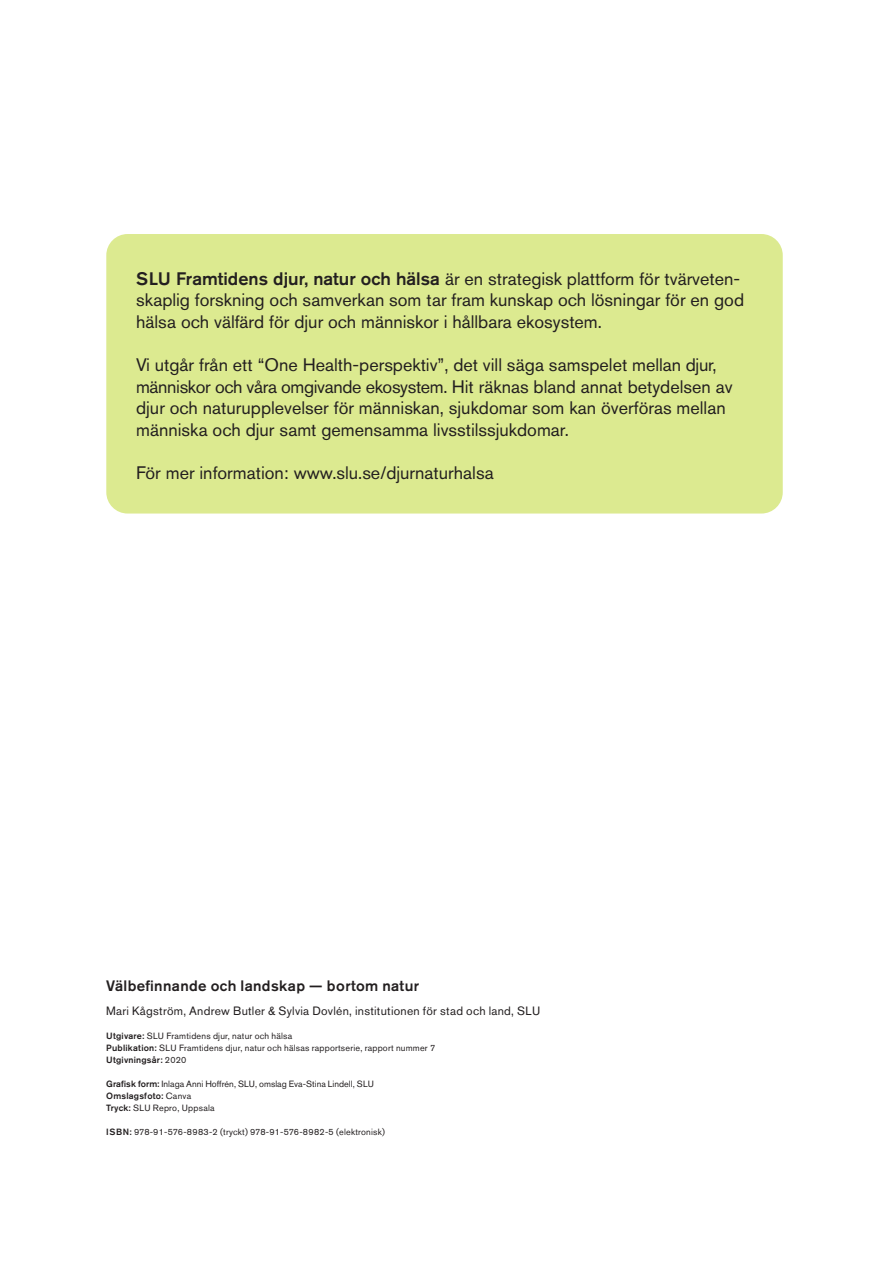
<style>
.page{position:relative;width:893px;height:1263px;background:#fff}
.page>*{position:absolute;margin:0;border:0;box-sizing:border-box;transform-origin:0 0}
.t1{font:18px/21.6px "Akzidenz Grotesk Std";color:#231f20}
.dokumenttitel_liten{font:500 15px "Akzidenz Grotesk Std";letter-spacing:.025em;color:#231f20}
.dokumenttitel_liten-2{font:12px "Akzidenz Grotesk Std";letter-spacing:.02em;color:#231f20}
.dokumenttitel_liten-3{font:9px "Akzidenz Grotesk Std";letter-spacing:.02em;color:#231f20}
.dokumenttitel_liten-4{font:9px "Akzidenz Grotesk Std";color:#231f20}
.dokumenttitel_liten-5{font:500 9px "Akzidenz Grotesk Std";letter-spacing:.025em;color:#231f20}
.s1{font-weight:500}
.s2{font-weight:400}
</style>
<div class="page">
<div style="left:106px;top:234px;width:677px;height:279px;background:#dcea90;border-radius:21px"></div>
<p class="t1" style="left:136px;top:267px;width:609px"><span class="s1">SLU Framtidens djur, natur och hälsa</span> är en strategisk plattform för tvärveten&shy;skaplig forskning och samverkan som tar fram kunskap och lösningar för en god hälsa och välfärd för djur och människor i hållbara ekosystem.</p>
<p class="t1" style="left:136px;top:354px;width:598px">Vi utgår från ett “One Health-perspektiv”, det vill säga samspelet mellan djur, människor och våra omgivande ekosystem. Hit räknas bland annat betydelsen av djur och naturupplevelser för människan, sjukdomar som kan överföras mellan människa och djur samt gemensamma livsstilssjukdomar.</p>
<p class="t1" style="left:136px;top:462px;width:359px">För mer information: www.slu.se/djurnaturhalsa</p>
<p class="dokumenttitel_liten" style="left:106px;top:977px;width:314px">Välbefinnande och landskap — bortom natur</p>
<p class="dokumenttitel_liten-2" style="left:106px;top:1004px;width:436px">Mari Kågström, Andrew Butler &amp; Sylvia Dovlén, institutionen för stad och land, SLU</p>
<p class="dokumenttitel_liten-3" style="left:106px;top:1031px;width:188px"><span class="s1">Utgivare:</span> SLU Framtidens djur, natur och hälsa</p>
<p class="dokumenttitel_liten-3" style="left:106px;top:1043px;width:331px"><span class="s1">Publikation:</span> SLU Framtidens djur, natur och hälsas rapportserie, rapport nummer 7</p>
<p class="dokumenttitel_liten-5" style="left:106px;top:1055px;width:82px">Utgivningsår: <span class="s2">2020</span></p>
<p class="dokumenttitel_liten-4" style="left:106px;top:1079px;width:269px"><span class="s1">Grafisk form:</span> Inlaga Anni Hoffrén, SLU, omslag Eva-Stina Lindell, SLU</p>
<p class="dokumenttitel_liten-5" style="left:106px;top:1091px;width:86px">Omslagsfoto: <span class="s2">Canva</span></p>
<p class="dokumenttitel_liten-3" style="left:106px;top:1103px;width:110px"><span class="s1">Tryck:</span> SLU Repro, Uppsala</p>
<p class="dokumenttitel_liten-3" style="left:106px;top:1127px;width:280px"><span class="s1">ISBN:</span> 978-91-576-8983-2 (tryckt) 978-91-576-8982-5 (elektronisk)</p>
</div>
